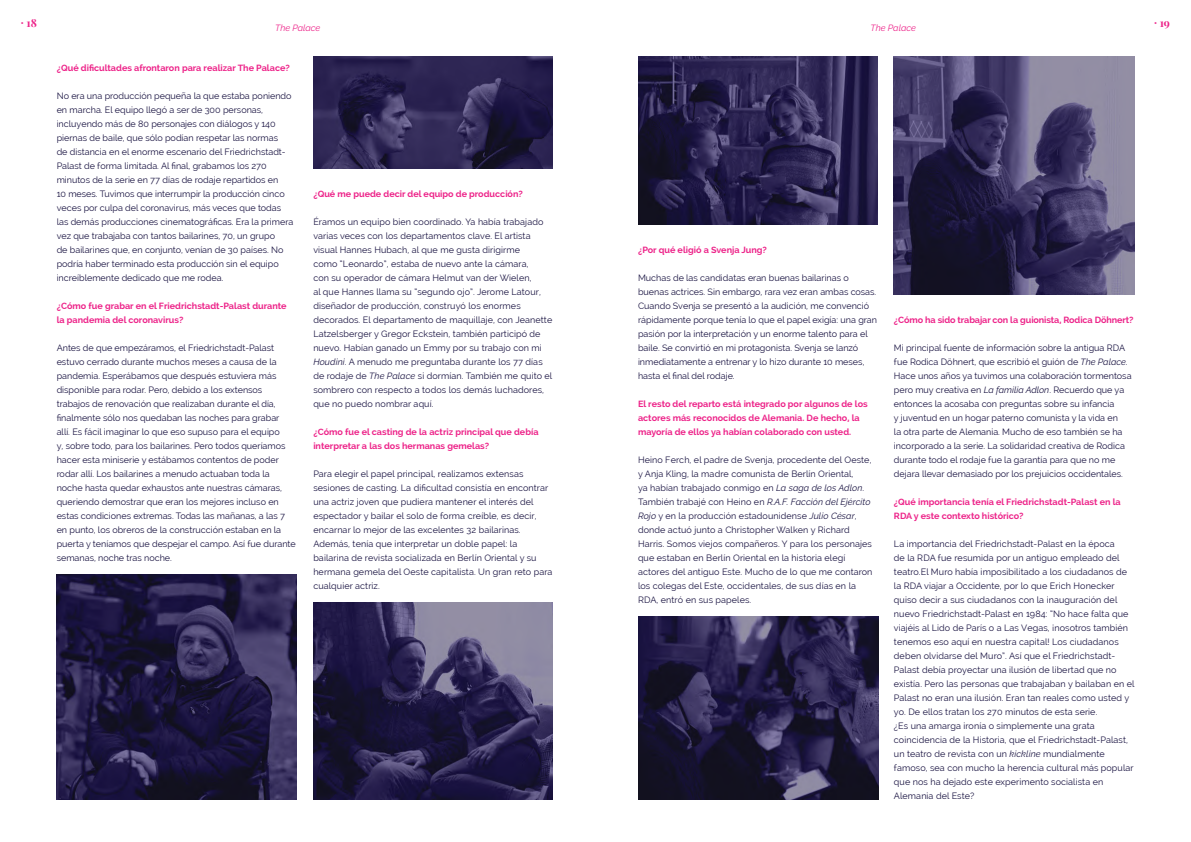
<style>
.page{position:relative;width:1191px;height:842px;background:#fff}
.page>*{position:absolute;margin:0;border:0;box-sizing:border-box;transform-origin:0 0}
.t1{font:700 11px "Playfair Display";color:#ed2389}
.t2{font:9px/14px "Raleway";color:#1b1543}
.t3{font:700 9px/14px "Raleway";color:#ed2389}
.t4{font:italic 9px "Raleway";color:#ed2389}
.s1{font-style:italic}
</style>
<div class="page">
<img style="left:57px;top:575px;width:239px;height:224px">
<img style="left:313px;top:57px;width:240px;height:112px">
<img style="left:313px;top:603px;width:240px;height:196px">
<img style="left:638px;top:57px;width:239px;height:168px">
<img style="left:638px;top:617px;width:240px;height:182px">
<img style="left:894px;top:57px;width:240px;height:238px">
<p class="t1" style="left:21px;top:14px;width:17px">· 18</p>
<p class="t1" style="left:1154px;top:14px;width:17px">· 19</p>
<p class="t4" style="left:275px;top:23px;width:47px">The Palace</p>
<p class="t4" style="left:870px;top:23px;width:47px">The Palace</p>
<p class="t3" style="left:57px;top:61px;width:235px">¿Qué dificultades afrontaron para realizar The Palace?</p>
<p class="t2" style="left:57px;top:89px;width:238px">No era una producción pequeña la que estaba poniendo en marcha. El equipo llegó a ser de 300 personas, incluyendo más de 80 personajes con diálogos y 140 piernas de baile, que sólo podían respetar las normas<br>de distancia en el enorme escenario del Friedrichstadt-Palast de forma limitada. Al final, grabamos los 270 minutos de la serie en 77 días de rodaje repartidos en<br>10 meses. Tuvimos que interrumpir la producción cinco veces por culpa del coronavirus, más veces que todas las demás producciones cinematográficas. Era la primera vez que trabajaba con tantos bailarines, 70, un grupo<br>de bailarines que, en conjunto, venían de 30 países. No podría haber terminado esta producción sin el equipo increíblemente dedicado que me rodea.</p>
<p class="t3" style="left:57px;top:299px;width:231px">¿Cómo fue grabar en el Friedrichstadt-Palast durante la pandemia del coronavirus?</p>
<p class="t2" style="left:57px;top:341px;width:241px">Antes de que empezáramos, el Friedrichstadt-Palast estuvo cerrado durante muchos meses a causa de la pandemia. Esperábamos que después estuviera más disponible para rodar. Pero, debido a los extensos trabajos de renovación que realizaban durante el día, finalmente sólo nos quedaban las noches para grabar<br>allí. Es fácil imaginar lo que eso supuso para el equipo<br>y, sobre todo, para los bailarines. Pero todos queríamos hacer esta miniserie y estábamos contentos de poder rodar allí. Los bailarines a menudo actuaban toda la noche hasta quedar exhaustos ante nuestras cámaras, queriendo demostrar que eran los mejores incluso en estas condiciones extremas. Todas las mañanas, a las 7 en punto, los obreros de la construcción estaban en la puerta y teníamos que despejar el campo. Así fue durante semanas, noche tras noche.</p>
<p class="t3" style="left:313px;top:187px;width:211px">¿Qué me puede decir del equipo de producción?</p>
<p class="t2" style="left:313px;top:215px;width:240px">Éramos un equipo bien coordinado. Ya había trabajado varias veces con los departamentos clave. El artista visual Hannes Hubach, al que me gusta dirigirme<br>como “Leonardo”, estaba de nuevo ante la cámara,<br>con su operador de cámara Helmut van der Wielen,<br>al que Hannes llama su “segundo ojo”. Jerome Latour, diseñador de producción, construyó los enormes decorados. El departamento de maquillaje, con Jeanette Latzelsberger y Gregor Eckstein, también participó de nuevo. Habían ganado un Emmy por su trabajo con mi <span class="s1">Houdini</span>. A menudo me preguntaba durante los 77 días de rodaje de <span class="s1">The Palace</span> si dormían. También me quito el sombrero con respecto a todos los demás luchadores, que no puedo nombrar aquí.</p>
<p class="t3" style="left:313px;top:425px;width:227px">¿Cómo fue el casting de la actriz principal que debía interpretar a las dos hermanas gemelas?</p>
<p class="t2" style="left:313px;top:467px;width:241px">Para elegir el papel principal, realizamos extensas sesiones de casting. La dificultad consistía en encontrar una actriz joven que pudiera mantener el interés del espectador y bailar el solo de forma creíble, es decir, encarnar lo mejor de las excelentes 32 bailarinas.<br>Además, tenía que interpretar un doble papel: la bailarina de revista socializada en Berlín Oriental y su hermana gemela del Oeste capitalista. Un gran reto para cualquier actriz.</p>
<p class="t3" style="left:638px;top:243px;width:130px">¿Por qué eligió a Svenja Jung?</p>
<p class="t2" style="left:638px;top:271px;width:241px">Muchas de las candidatas eran buenas bailarinas o buenas actrices. Sin embargo, rara vez eran ambas cosas.<br>Cuando Svenja se presentó a la audición, me convenció rápidamente porque tenía lo que el papel exigía: una gran pasión por la interpretación y un enorme talento para el baile. Se convirtió en mi protagonista. Svenja se lanzó inmediatamente a entrenar y lo hizo durante 10 meses, hasta el final del rodaje.</p>
<p class="t3" style="left:638px;top:397px;width:231px">El resto del reparto está integrado por algunos de los actores más reconocidos de Alemania. De hecho, la mayoría de ellos ya habían colaborado con usted.</p>
<p class="t2" style="left:638px;top:453px;width:236px">Heino Ferch, el padre de Svenja, procedente del Oeste, y Anja Kling, la madre comunista de Berlín Oriental,<br>ya habían trabajado conmigo en <span class="s1">La saga de los Adlon</span>.<br>También trabajé con Heino en <span class="s1">R.A.F. Facción del Ejército Rojo</span> y en la producción estadounidense <span class="s1">Julio César</span>, donde actuó junto a Christopher Walken y Richard Harris. Somos viejos compañeros. Y para los personajes que estaban en Berlín Oriental en la historia elegí actores del antiguo Este. Mucho de lo que me contaron los colegas del Este, occidentales, de sus días en la RDA, entró en sus papeles.</p>
<p class="t3" style="left:894px;top:313px;width:241px">¿Cómo ha sido trabajar con la guionista, Rodica Döhnert?</p>
<p class="t2" style="left:894px;top:341px;width:239px">Mi principal fuente de información sobre la antigua RDA fue Rodica Döhnert, que escribió el guión de <span class="s1">The Palace</span>.<br>Hace unos años ya tuvimos una colaboración tormentosa pero muy creativa en <span class="s1">La familia Adlon</span>. Recuerdo que ya entonces la acosaba con preguntas sobre su infancia<br>y juventud en un hogar paterno comunista y la vida en<br>la otra parte de Alemania. Mucho de eso también se ha incorporado a la serie. La solidaridad creativa de Rodica durante todo el rodaje fue la garantía para que no me dejara llevar demasiado por los prejuicios occidentales.</p>
<p class="t3" style="left:894px;top:495px;width:228px">¿Qué importancia tenía el Friedrichstadt-Palast en la<br>RDA y este contexto histórico?</p>
<p class="t2" style="left:894px;top:537px;width:242px">La importancia del Friedrichstadt-Palast en la época<br>de la RDA fue resumida por un antiguo empleado del teatro.El Muro había imposibilitado a los ciudadanos de la RDA viajar a Occidente, por lo que Erich Honecker quiso decir a sus ciudadanos con la inauguración del nuevo Friedrichstadt-Palast en 1984: “No hace falta que viajéis al Lido de París o a Las Vegas, ¡nosotros también tenemos eso aquí en nuestra capital! Los ciudadanos deben olvidarse del Muro”. Así que el Friedrichstadt-Palast debía proyectar una ilusión de libertad que no existía. Pero las personas que trabajaban y bailaban en el Palast no eran una ilusión. Eran tan reales como usted y yo. De ellos tratan los 270 minutos de esta serie.<br>¿Es una amarga ironía o simplemente una grata coincidencia de la Historia, que el Friedrichstadt-Palast, un teatro de revista con un <span class="s1">kickline</span> mundialmente famoso, sea con mucho la herencia cultural más popular que nos ha dejado este experimento socialista en Alemania del Este?</p>
</div>
